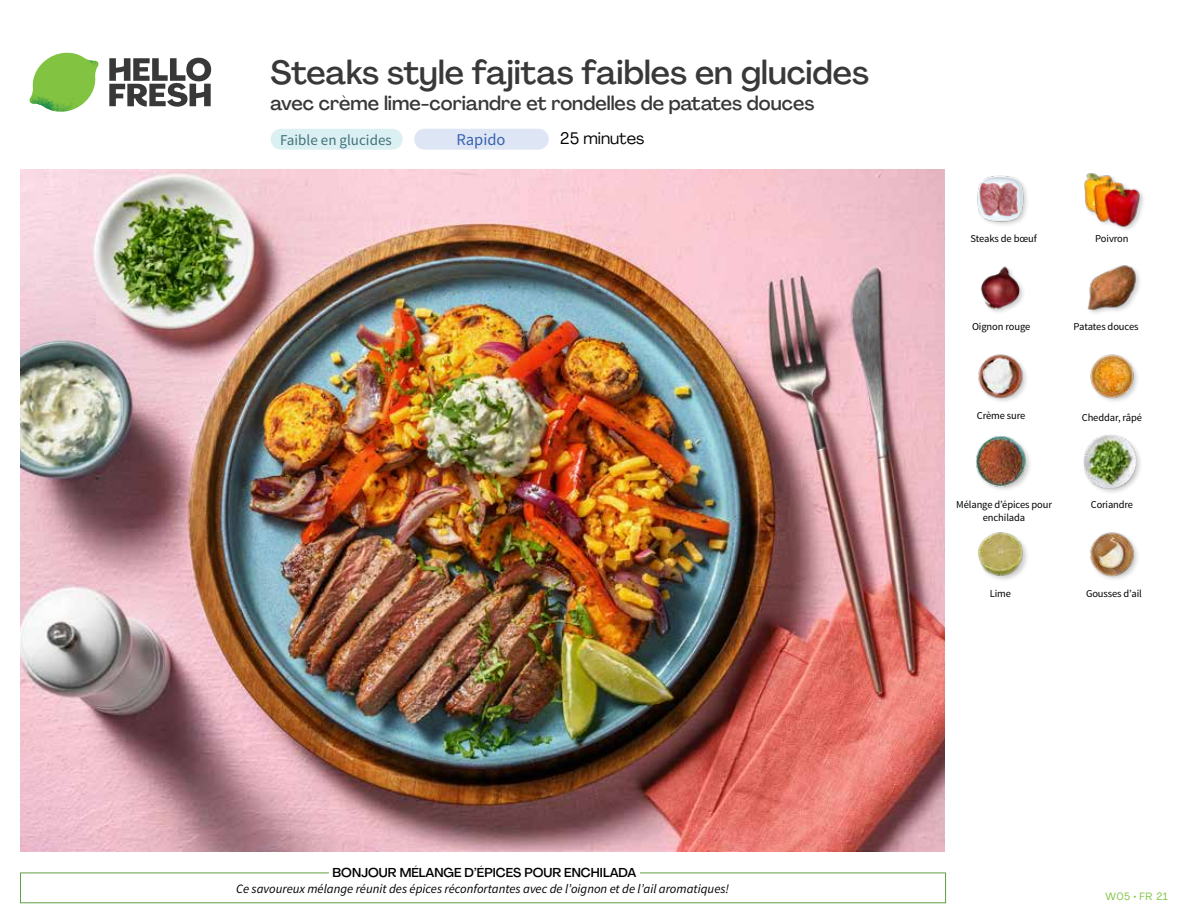
<style>
.page{position:relative;width:1188px;height:918px;background:#fff}
.page>*{position:absolute;margin:0;border:0;box-sizing:border-box;transform-origin:0 0}
.t1{font:500 33px "Agrandir";color:#383839}
.t2{font:500 19.5px "Agrandir";color:#383839}
.t3{font:16.5px "Agrandir";color:#000}
.t4{font:16.5px "Source Sans Pro";color:#3763af}
.t5{font:15px "Source Sans Pro";color:#43717b}
.t6{font:italic 12.75px "Source Sans Pro";color:#000}
.t7{font:500 12.75px "Agrandir";color:#000}
.t8{font:10.5px "Source Sans Pro";letter-spacing:-.01em;color:#000}
.t9{font:10.5px "Agrandir";letter-spacing:.05em;color:#82c341}
</style>
<div class="page">
<div style="left:414px;top:129px;width:135px;height:21px;background:#dee5f4;border-radius:10px"></div>
<div style="left:271px;top:129px;width:132px;height:21px;background:#dbf0f2;border-radius:10px"></div>
<svg style="left:109px;top:57px;width:102px;height:50px"></svg>
<svg style="left:34px;top:53px;width:62px;height:40px"></svg>
<img style="left:67px;top:53px;width:32px;height:26px">
<img style="left:33px;top:75px;width:59px;height:11px">
<img style="left:29px;top:79px;width:61px;height:33px">
<img style="left:65px;top:86px;width:27px;height:25px">
<div style="left:20px;top:873px;width:926px;height:30px;border:1px solid #609f43"></div>
<div style="left:329px;top:865px;width:311px;height:15px;background:#fff"></div>
<img style="left:21px;top:170px;width:924px;height:682px">
<img style="left:1090px;top:532px;width:48px;height:48px">
<div style="left:977px;top:532px;width:52px;height:50px;background:#000;opacity:.2"></div>
<img style="left:977px;top:532px;width:49px;height:47px">
<div style="left:1082px;top:434px;width:61px;height:62px;background:#000;opacity:.2"></div>
<img style="left:1083px;top:435px;width:53px;height:53px">
<img style="left:976px;top:436px;width:54px;height:54px">
<img style="left:1090px;top:354px;width:48px;height:47px">
<img style="left:978px;top:354px;width:49px;height:48px">
<img style="left:1087px;top:265px;width:53px;height:48px">
<img style="left:980px;top:266px;width:43px;height:46px">
<div style="left:1083px;top:172px;width:63px;height:61px;background:#000;opacity:.2"></div>
<img style="left:1083px;top:172px;width:58px;height:55px">
<img style="left:977px;top:175px;width:50px;height:50px">
<h1 class="t1" style="left:271px;top:52px;width:600px">Steaks style fajitas faibles en glucides</h1>
<h2 class="t2" style="left:271px;top:91px;width:545px">avec crème lime-coriandre et rondelles de patates douces</h2>
<h3 class="t5" style="left:280px;top:131px;width:113px">Faible en glucides</h3>
<h3 class="t3" style="left:560px;top:128px;width:86px">25 minutes</h3>
<h3 class="t4" style="left:456px;top:130px;width:51px">Rapido</h3>
<p class="t8" style="left:970px;top:232px;width:68px">Steaks de bœuf</p>
<p class="t8" style="left:1095px;top:232px;width:35px">Poivron</p>
<p class="t8" style="left:972px;top:320px;width:60px">Oignon rouge</p>
<p class="t8" style="left:1074px;top:320px;width:66px">Patates douces</p>
<p class="t8" style="left:977px;top:409px;width:50px">Crème sure</p>
<p class="t8" style="left:1082px;top:411px;width:62px">Cheddar, râpé</p>
<p class="t8" style="left:956px;top:498px;width:97px">Mélange d’épices pour</p>
<p class="t8" style="left:1091px;top:498px;width:44px">Coriandre</p>
<p class="t8" style="left:983px;top:511px;width:44px">enchilada</p>
<p class="t8" style="left:990px;top:587px;width:23px">Lime</p>
<p class="t8" style="left:1086px;top:587px;width:57px">Gousses d’ail</p>
<p class="t7" style="left:333px;top:864px;width:305px">BONJOUR MÉLANGE D’ÉPICES POUR ENCHILADA</p>
<p class="t6" style="left:236px;top:881px;width:495px">Ce savoureux mélange réunit des épices réconfortantes avec de l’oignon et de l’ail aromatiques!</p>
<p class="t9" style="left:1106px;top:890px;width:64px">W05 • FR 21</p>
</div>
